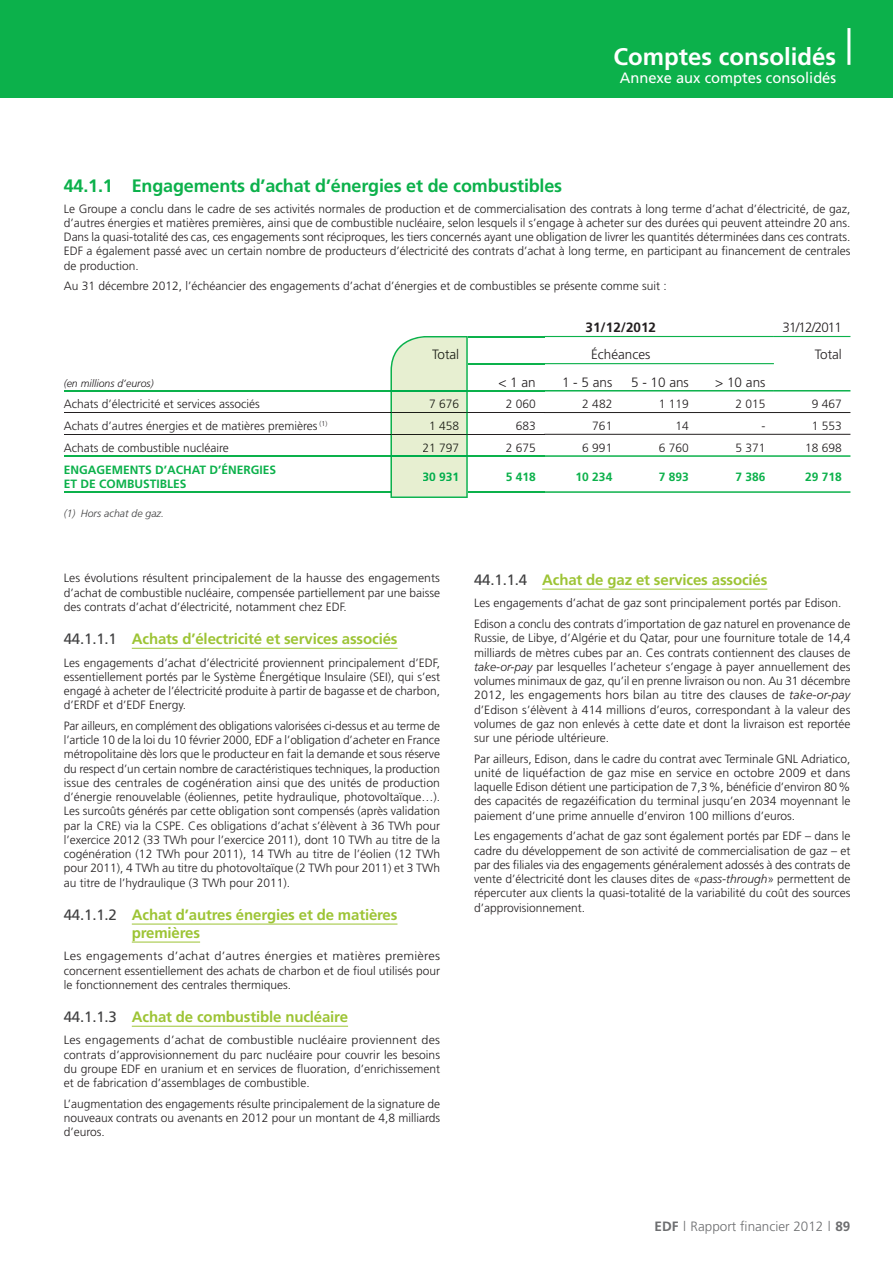
<style>
.page{position:relative;width:893px;height:1263px;background:#fff}
.page>*{position:absolute;margin:0;border:0;box-sizing:border-box;transform-origin:0 0}
.t1{font:700 24px "Frutiger LT Std";color:#fff}
.t2{font:700 18px "Frutiger LT Std";letter-spacing:-.01em;color:#0cb14b}
.t3{font:700 15px/18px "Frutiger LT Std";letter-spacing:-.01em;color:#9dc435}
.t4{font:15px "Frutiger LT Std";color:#fff}
.t5{font:300 13.5px "Frutiger LT Std";color:#231f20}
.t6{font:300 13.5px "Frutiger LT Std";color:#6d6e70}
.t7{font:700 13.5px "Frutiger LT Std";color:#231f20}
.t8{font:300 13.5px "Frutiger LT Std";color:#1a1c15}
.t9{font:300 12px/14.2px "Frutiger LT Std";color:#231f20;text-align:justify}
.t10{font:300 12px/14.2px "Frutiger LT Std";color:#231f20;text-align:justify;scale:1.05 1}
.t11{font:300 12px/14.2px "Frutiger LT Std";color:#231f20;text-align:justify;scale:1.07 1}
.t12{font:700 12px/14.2px "Frutiger LT Std";color:#0cb14b}
.t13{font:300 12px/21.8px "Frutiger LT Std";color:#1a1c15;text-align:center}
.t14{font:700 12px "Frutiger LT Std";color:#00ad4b}
.t15{font:italic 300 10.5px "Frutiger LT Std";color:#231f20}
.t16{font:italic 300 10.5px "Frutiger LT Std";color:#404041}
.s1{font-weight:400;color:#404041}
.s2{font-style:italic}
.s3{font-weight:700}
</style>
<div class="page">
<div style="left:0;top:0;width:893px;height:98px;background:#0cb14b"></div>
<hr style="left:847px;top:28px;width:3px;height:37px;background:#fff">
<hr style="left:64px;top:390px;width:327px;height:1px;background:#0cb14b">
<hr style="left:64px;top:412px;width:480px;height:1px;background:#231f20">
<hr style="left:544px;top:412px;width:306px;height:1px;background:#231f20">
<hr style="left:64px;top:434px;width:480px;height:1px;background:#231f20">
<hr style="left:544px;top:434px;width:306px;height:1px;background:#231f20">
<hr style="left:468px;top:390px;width:76px;height:1px;background:#0cb14b">
<hr style="left:544px;top:390px;width:230px;height:1px;background:#0cb14b">
<hr style="left:774px;top:390px;width:76px;height:1px;background:#0cb14b">
<hr style="left:774px;top:336px;width:76px;height:1px;background:#0cb14b">
<hr style="left:64px;top:455px;width:404px;height:2px;background:#0cb14b">
<hr style="left:64px;top:491px;width:327px;height:2px;background:#0cb14b">
<hr style="left:468px;top:455px;width:76px;height:2px;background:#0cb14b">
<hr style="left:544px;top:455px;width:306px;height:2px;background:#0cb14b">
<hr style="left:468px;top:491px;width:76px;height:2px;background:#0cb14b">
<hr style="left:544px;top:491px;width:306px;height:2px;background:#0cb14b">
<hr style="left:468px;top:336px;width:76px;height:1px;background:#0cb14b">
<hr style="left:544px;top:336px;width:230px;height:1px;background:#0cb14b">
<hr style="left:468px;top:363px;width:76px;height:1px;background:#0cb14b">
<hr style="left:544px;top:363px;width:230px;height:1px;background:#0cb14b">
<hr style="left:132px;top:648px;width:266px;height:1px;background:#9dc435">
<hr style="left:132px;top:924px;width:265px;height:1px;background:#9dc435">
<hr style="left:132px;top:942px;width:68px;height:1px;background:#9dc435">
<hr style="left:132px;top:1026px;width:216px;height:1px;background:#9dc435">
<hr style="left:542px;top:589px;width:225px;height:1px;background:#9dc435">
<svg style="left:390px;top:336px;width:78px;height:162px;background:#d8e9c8"></svg>
<h1 class="t1" style="left:613px;top:46px;width:224px">Comptes consolidés</h1>
<p class="t4" style="left:620px;top:71px;width:218px">Annexe aux comptes consolidés</p>
<h2 class="t2" style="left:64px;top:178px;width:500px">44.1.1 Engagements d’achat d’énergies et de combustibles</h2>
<p class="t9" style="left:64px;top:202px;width:788px">Le Groupe a conclu dans le cadre de ses activités normales de production et de commercialisation des contrats à long terme d’achat d’électricité, de gaz, d’autres énergies et matières premières, ainsi que de combustible nucléaire, selon lesquels il s’engage à acheter sur des durées qui peuvent atteindre 20 ans.<br>Dans la quasi-totalité des cas, ces engagements sont réciproques, les tiers concernés ayant une obligation de livrer les quantités déterminées dans ces contrats.<br>EDF a également passé avec un certain nombre de producteurs d’électricité des contrats d’achat à long terme, en participant au financement de centrales de production.</p>
<p class="t9" style="left:64px;top:280px;width:605px">Au 31 décembre 2012, l’échéancier des engagements d’achat d’énergies et de combustibles se présente comme suit :</p>
<p class="t8" style="left:432px;top:349px;width:28px">Total</p>
<p class="t7" style="left:586px;top:322px;width:72px">31/12/2012</p>
<p class="t5" style="left:782px;top:322px;width:61px">31/12/2011</p>
<p class="t5" style="left:591px;top:349px;width:61px">Échéances</p>
<p class="t5" style="left:815px;top:349px;width:29px">Total</p>
<p class="t15" style="left:64px;top:378px;width:91px">(en millions d’euros)</p>
<p class="t5" style="left:498px;top:376px;width:39px">&lt; 1 an</p>
<p class="t5" style="left:562px;top:376px;width:52px">1 - 5 ans</p>
<p class="t5" style="left:631px;top:376px;width:59px">5 - 10 ans</p>
<p class="t5" style="left:715px;top:376px;width:52px">&gt; 10 ans</p>
<p class="t9" style="left:64px;top:398px;width:197px">Achats d’électricité et services associés</p>
<p class="t9" style="left:506px;top:398px;width:32px">2 060</p>
<p class="t9" style="left:582px;top:398px;width:32px">2 482</p>
<p class="t9" style="left:659px;top:398px;width:32px">1 119</p>
<p class="t9" style="left:735px;top:398px;width:32px">2 015</p>
<p class="t9" style="left:812px;top:398px;width:32px">9 467</p>
<p class="t9" style="left:64px;top:419px;width:265px">Achats d’autres énergies et de matières premières <sup>(1)</sup></p>
<p class="t9" style="left:516px;top:419px;width:22px">683</p>
<p class="t9" style="left:592px;top:419px;width:22px">761</p>
<p class="t9" style="left:675px;top:419px;width:15px">14</p>
<p class="t9" style="left:761px;top:419px;width:5px">-</p>
<p class="t9" style="left:812px;top:419px;width:32px">1 553</p>
<p class="t9" style="left:64px;top:441px;width:167px">Achats de combustible nucléaire</p>
<p class="t9" style="left:506px;top:441px;width:32px">2 675</p>
<p class="t9" style="left:582px;top:441px;width:32px">6 991</p>
<p class="t9" style="left:659px;top:441px;width:32px">6 760</p>
<p class="t9" style="left:735px;top:441px;width:32px">5 371</p>
<p class="t9" style="left:805px;top:441px;width:38px">18 698</p>
<p class="t12" style="left:64px;top:463px;width:214px">ENGAGEMENTS D’ACHAT D’ÉNERGIES<br>ET DE COMBUSTIBLES</p>
<p class="t12" style="left:506px;top:470px;width:32px">5 418</p>
<p class="t12" style="left:576px;top:470px;width:38px">10 234</p>
<p class="t12" style="left:659px;top:470px;width:32px">7 893</p>
<p class="t12" style="left:735px;top:470px;width:32px">7 386</p>
<p class="t12" style="left:805px;top:470px;width:38px">29 718</p>
<p class="t16" style="left:64px;top:509px;width:102px">(1) Hors achat de gaz.</p>
<p class="t13" style="left:423px;top:394px;width:38px">7 676<br>1 458<br>21 797</p>
<p class="t14" style="left:423px;top:471px;width:38px">30 931</p>
<p class="t9" style="left:64px;top:572px;width:378px">Les évolutions résultent principalement de la hausse des engagements d’achat de combustible nucléaire, compensée partiellement par une baisse des contrats d’achat d’électricité, notamment chez EDF.</p>
<p class="t3" style="left:64px;top:630px;width:335px"><span class="s1">44.1.1.1</span> Achats d’électricité et services associés</p>
<p class="t9" style="left:64px;top:656px;width:378px">Les engagements d’achat d’électricité proviennent principalement d’EDF, essentiellement portés par le Système Énergétique Insulaire (SEI), qui s’est engagé à acheter de l’électricité produite à partir de bagasse et de charbon, d’ERDF et d’EDF Energy.</p>
<p class="t9" style="left:64px;top:719px;width:378px">Par ailleurs, en complément des obligations valorisées ci-dessus et au terme de l’article 10 de la loi du 10 février 2000, EDF a l’obligation d’acheter en France métropolitaine dès lors que le producteur en fait la demande et sous réserve du respect d’un certain nombre de caractéristiques techniques, la production issue des centrales de cogénération ainsi que des unités de production d’énergie renouvelable (éoliennes, petite hydraulique, photovoltaïque…).<br>Les surcoûts générés par cette obligation sont compensés (après validation par la CRE) via la CSPE. Ces obligations d’achat s’élèvent à 36 TWh pour l’exercice 2012 (33 TWh pour l’exercice 2011), dont 10 TWh au titre de la cogénération (12 TWh pour 2011), 14 TWh au titre de l’éolien (12 TWh pour 2011), 4 TWh au titre du photovoltaïque (2 TWh pour 2011) et 3 TWh au titre de l’hydraulique (3 TWh pour 2011).</p>
<p class="t3" style="left:132px;top:906px;width:267px;text-indent:-68px"><span class="s1">44.1.1.2</span> Achat d’autres énergies et de matières premières</p>
<p class="t11" style="left:64px;top:950px;width:353px">Les engagements d’achat d’autres énergies et matières premières concernent essentiellement des achats de charbon et de fioul utilisés pour le fonctionnement des centrales thermiques.</p>
<p class="t3" style="left:64px;top:1008px;width:286px"><span class="s1">44.1.1.3</span> Achat de combustible nucléaire</p>
<p class="t10" style="left:64px;top:1034px;width:360px">Les engagements d’achat de combustible nucléaire proviennent des contrats d’approvisionnement du parc nucléaire pour couvrir les besoins du groupe EDF en uranium et en services de fluoration, d’enrichissement et de fabrication d’assemblages de combustible.</p>
<p class="t9" style="left:64px;top:1097px;width:378px">L’augmentation des engagements résulte principalement de la signature de nouveaux contrats ou avenants en 2012 pour un montant de 4,8 milliards d’euros.</p>
<p class="t3" style="left:474px;top:571px;width:295px"><span class="s1">44.1.1.4</span> Achat de gaz et services associés</p>
<p class="t9" style="left:474px;top:593px;width:378px;line-height:20.7px">Les engagements d’achat de gaz sont principalement portés par Edison.<br>Edison a conclu des contrats d’importation de gaz naturel en provenance de</p>
<p class="t9" style="left:474px;top:631px;width:378px">Russie, de Libye, d’Algérie et du Qatar, pour une fourniture totale de 14,4 milliards de mètres cubes par an. Ces contrats contiennent des clauses de <span class="s2">take-or-pay</span> par lesquelles l’acheteur s’engage à payer annuellement des volumes minimaux de gaz, qu’il en prenne livraison ou non. Au 31 décembre 2012, les engagements hors bilan au titre des clauses de <span class="s2">take-or-pay </span>d’Edison s’élèvent à 414 millions d’euros, correspondant à la valeur des volumes de gaz non enlevés à cette date et dont la livraison est reportée sur une période ultérieure.</p>
<p class="t9" style="left:474px;top:752px;width:378px">Par ailleurs, Edison, dans le cadre du contrat avec Terminale GNL Adriatico, unité de liquéfaction de gaz mise en service en octobre 2009 et dans laquelle Edison détient une participation de 7,3 %, bénéficie d’environ 80 % des capacités de regazéification du terminal jusqu’en 2034 moyennant le paiement d’une prime annuelle d’environ 100 millions d’euros.</p>
<p class="t9" style="left:474px;top:829px;width:378px">Les engagements d’achat de gaz sont également portés par EDF – dans le cadre du développement de son activité de commercialisation de gaz – et par des filiales via des engagements généralement adossés à des contrats de vente d’électricité dont les clauses dites de «<span class="s2">pass-through</span>» permettent de répercuter aux clients la quasi-totalité de la variabilité du coût des sources d’approvisionnement.</p>
<p class="t6" style="left:655px;top:1220px;width:197px"><span class="s3">EDF</span> l Rapport financier 2012 l <span class="s3">89</span></p>
</div>
